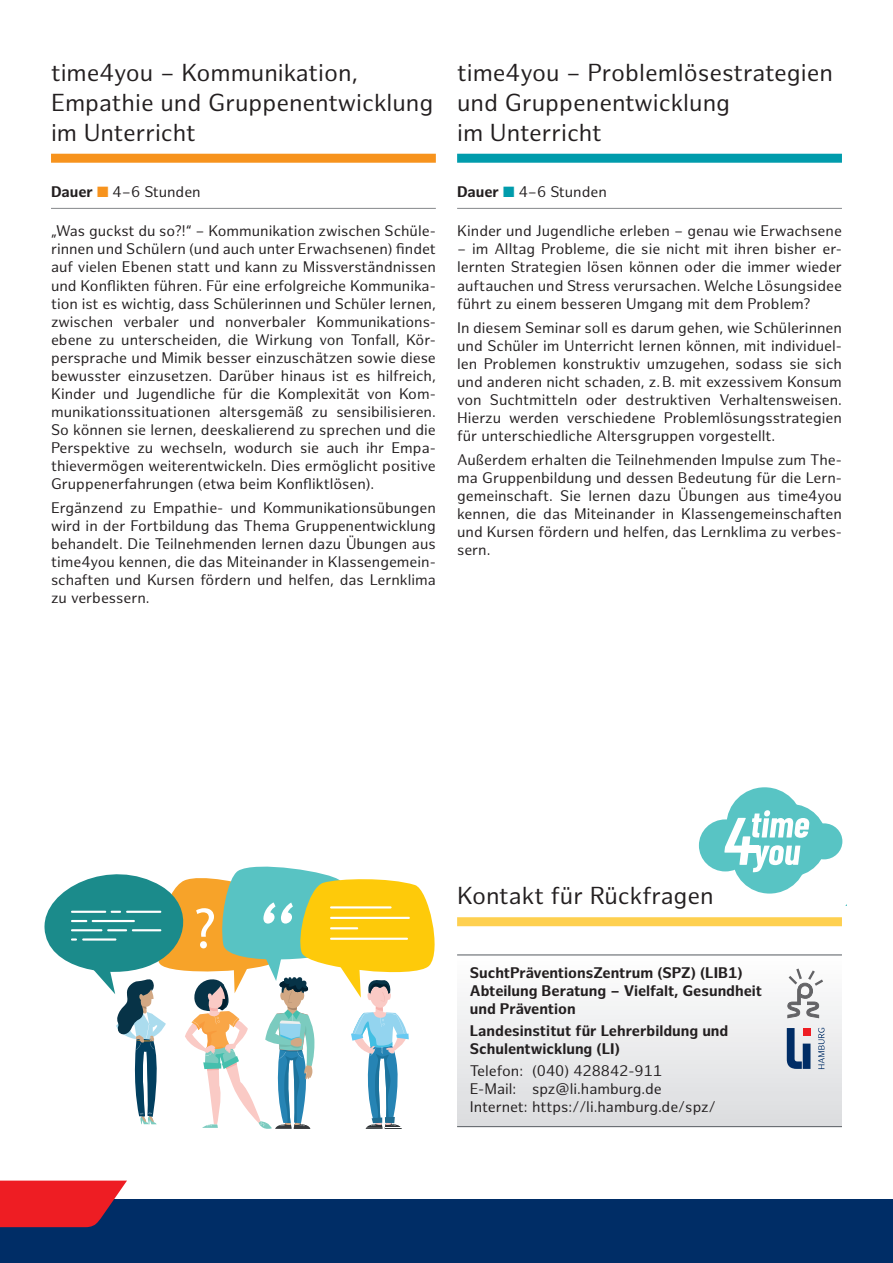
<style>
.page{position:relative;width:893px;height:1263px;background:#fff}
.page>*{position:absolute;margin:0;border:0;box-sizing:border-box;transform-origin:0 0}
.t1{font:24px/30px "Hamburg Sans";color:#231f20}
.t2{font:15px/18px "Hamburg Sans";color:#231f20;text-align:justify}
.t3{font:700 15px/18px "Hamburg Sans";color:#231f20}
.s1{font-weight:700}
.s2{color:#f7931d}
.s3{color:#009cac}
</style>
<div class="page">
<div style="left:0;top:1199px;width:893px;height:63px;background:#002d66"></div>
<svg style="left:0;top:1180px;width:127px;height:47px"></svg>
<div style="left:457px;top:954px;width:385px;height:172px;background:linear-gradient(to bottom,#fefefe,#dbdcdf)"></div>
<hr style="left:457px;top:954px;width:385px;height:1px;background:#666b70">
<hr style="left:457px;top:1126px;width:385px;height:1px;background:#666b70">
<div style="left:51px;top:154px;width:385px;height:9px;background:#f7931d"></div>
<hr style="left:51px;top:208px;width:385px;height:1px;background:#939598">
<div style="left:457px;top:154px;width:385px;height:9px;background:#009cac"></div>
<hr style="left:457px;top:208px;width:385px;height:1px;background:#939598">
<div style="left:457px;top:917px;width:385px;height:9px;background:#fed050"></div>
<svg style="left:787px;top:967px;width:37px;height:51px"></svg>
<svg style="left:787px;top:1028px;width:15px;height:41px"></svg>
<div style="left:803px;top:1043px;width:7px;height:26px;background:#002d66"></div>
<div style="left:803px;top:1028px;width:7px;height:8px;background:#ee1d23"></div>
<svg style="left:818px;top:1028px;width:6px;height:41px"></svg>
<div style="left:699px;top:819px;width:53px;height:52px;background:#58c4c4;border-radius:50%"></div>
<div style="left:732px;top:820px;width:75px;height:73px;background:#58c4c4;border-radius:50%"></div>
<div style="left:755px;top:804px;width:72px;height:72px;background:#58c4c4;border-radius:50%"></div>
<div style="left:806px;top:823px;width:36px;height:36px;background:#58c4c4;border-radius:50%"></div>
<div style="left:726px;top:787px;width:77px;height:75px;background:#58c4c4;border-radius:50%"></div>
<svg style="left:724px;top:810px;width:85px;height:62px"></svg>
<svg style="left:44px;top:866px;width:391px;height:263px"></svg>
<h1 class="t1" style="left:51px;top:58px;width:384px">time4you – Kommunikation,<br>Empathie und Gruppenentwicklung im Unterricht</h1>
<p class="t2" style="left:51px;top:184px;width:151px"><span class="s1">Dauer</span> <span class="s2">■</span> 4–6 Stunden</p>
<p class="t2" style="left:51px;top:223px;width:386px">„Was guckst du so?!“ – Kommunikation zwischen Schüle&shy;rinnen und Schülern (und auch unter Erwachsenen) findet auf vielen Ebenen statt und kann zu Missverständnissen und Konflikten führen. Für eine erfolgreiche Kommunika&shy;tion ist es wichtig, dass Schülerinnen und Schüler lernen, zwischen verbaler und nonverbaler Kommunikations&shy;ebene zu unterscheiden, die Wirkung von Tonfall, Kör&shy;persprache und Mimik besser einzuschätzen sowie diese bewusster einzusetzen. Darüber hinaus ist es hilfreich, Kinder und Jugendliche für die Komplexität von Kom&shy;munikationssituationen altersgemäß zu sensibilisieren.<br>So können sie lernen, deeskalierend zu sprechen und die Perspektive zu wechseln, wodurch sie auch ihr Empa&shy;thievermögen weiterentwickeln. Dies ermöglicht positive Gruppenerfahrungen (etwa beim Konfliktlösen).</p>
<p class="t2" style="left:51px;top:499px;width:386px">Ergänzend zu Empathie- und Kommunikationsübungen wird in der Fortbildung das Thema Gruppenentwicklung behandelt. Die Teilnehmenden lernen dazu Übungen aus time4you kennen, die das Miteinander in Klassengemein&shy;schaften und Kursen fördern und helfen, das Lernklima zu verbessern.</p>
<h1 class="t1" style="left:457px;top:58px;width:377px">time4you – Problemlösestrategien und Gruppenentwicklung<br>im Unterricht</h1>
<p class="t2" style="left:457px;top:184px;width:151px"><span class="s1">Dauer</span> <span class="s3">■</span> 4–6 Stunden</p>
<p class="t2" style="left:457px;top:223px;width:386px">Kinder und Jugendliche erleben – genau wie Erwachsene</p>
<p class="t2" style="left:457px;top:241px;width:386px">– im Alltag Probleme, die sie nicht mit ihren bisher er&shy;lernten Strategien lösen können oder die immer wieder auftauchen und Stress verursachen. Welche Lösungsidee führt zu einem besseren Umgang mit dem Problem?</p>
<p class="t2" style="left:457px;top:319px;width:386px">In diesem Seminar soll es darum gehen, wie Schülerinnen und Schüler im Unterricht lernen können, mit individuel&shy;len Problemen konstruktiv umzugehen, sodass sie sich und anderen nicht schaden, z. B. mit exzessivem Konsum von Suchtmitteln oder destruktiven Verhaltensweisen.<br>Hierzu werden verschiedene Problemlösungsstrategien für unterschiedliche Altersgruppen vorgestellt.</p>
<p class="t2" style="left:457px;top:452px;width:386px">Außerdem erhalten die Teilnehmenden Impulse zum The&shy;ma Gruppenbildung und dessen Bedeutung für die Lern&shy;gemeinschaft. Sie lernen dazu Übungen aus time4you kennen, die das Miteinander in Klassengemeinschaften und Kursen fördern und helfen, das Lernklima zu verbes&shy;sern.</p>
<h1 class="t1" style="left:457px;top:882px;width:258px">Kontakt für Rückfragen</h1>
<p class="t3" style="left:470px;top:964px;width:294px">SuchtPräventionsZentrum (SPZ) (LIB1)<br>Abteilung Beratung – Vielfalt, Gesundheit und Prävention</p>
<p class="t3" style="left:470px;top:1022px;width:260px">Landesinstitut für Lehrerbildung und<br>Schulentwicklung (LI)</p>
<p class="t2" style="left:470px;top:1062px;width:247px;text-align:left">Telefon: (040) 428842-911<br>E-Mail: spz@li.hamburg.de<br>Internet: https://li.hamburg.de/spz/</p>
</div>
